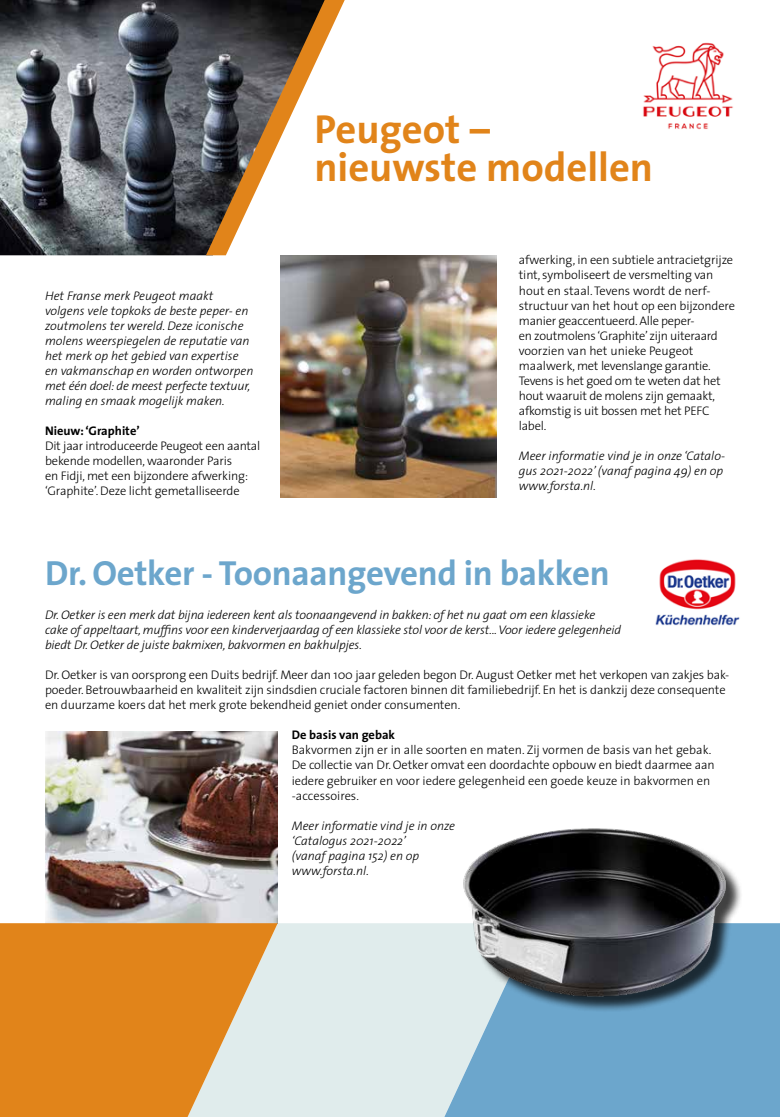
<style>
.page{position:relative;width:780px;height:1117px;background:#fff}
.page>*{position:absolute;margin:0;border:0;box-sizing:border-box;transform-origin:0 0}
.t1{font:700 40.62px/38.8px "The Sans";color:#e1841a}
.t2{font:700 35px "The Sans";letter-spacing:-.01em;color:#6ca6cc}
.t3{font:300 12.5px/15px "The Sans";letter-spacing:-.01em;color:#000}
.t4{font:italic 300 12.5px/15px "The Sans";color:#000}
.t5{font:700 12.5px "The Sans";color:#000}
</style>
<div class="page">
<img style="left:45px;top:731px;width:232px;height:191px">
<div style="left:278px;top:923px;width:166px;height:193px;background:#e0ecec"></div>
<svg style="left:444px;top:923px;width:336px;height:193px;background:#77adcf"></svg>
<svg style="left:0;top:922px;width:278px;height:194px;background:#e0953d"></svg>
<img style="left:280px;top:255px;width:216px;height:242px">
<img style="left:0;top:0;width:206px;height:255px">
<img style="left:643px;top:42px;width:90px;height:88px">
<svg style="left:206px;top:0;width:139px;height:255px"></svg>
<img style="left:655px;top:559px;width:85px;height:66px">
<div style="left:466px;top:830px;width:276px;height:182px;background:#000;opacity:.75"></div>
<img style="left:459px;top:828px;width:270px;height:171px">
<p class="t4" style="left:45px;top:288px;width:210px">Het Franse merk Peugeot maakt volgens vele topkoks de beste peper- en zoutmolens ter wereld. Deze iconische molens weerspiegelen de reputatie van het merk op het gebied van expertise en vakmanschap en worden ontworpen met één doel: de meest perfecte textuur, maling en smaak mogelijk maken.</p>
<p class="t5" style="left:45px;top:420px;width:96px">Nieuw: ‘Graphite’</p>
<p class="t3" style="left:45px;top:438px;width:217px">Dit jaar introduceerde Peugeot een aantal bekende modellen, waaronder Paris<br>en Fidji, met een bijzondere afwerking: ‘Graphite’. Deze licht gemetalliseerde</p>
<h1 class="t1" style="left:314px;top:108px;width:340px">Peugeot – nieuwste modellen</h1>
<p class="t3" style="left:519px;top:252px;width:218px">afwerking, in een subtiele antracietgrijze tint, symboliseert de versmelting van hout en staal. Tevens wordt de nerf&shy;structuur van het hout op een bijzondere manier geaccentueerd. Alle peper-<br>en zoutmolens ‘Graphite’ zijn uiteraard voorzien van het unieke Peugeot maalwerk, met levenslange garantie.<br>Tevens is het goed om te weten dat het hout waaruit de molens zijn gemaakt, afkomstig is uit bossen met het PEFC label.</p>
<p class="t4" style="left:519px;top:447px;width:208px">Meer informatie vind je in onze ‘Catalo&shy;gus 2021-2022’ (vanaf pagina 49) en op www.forsta.nl.</p>
<h2 class="t2" style="left:45px;top:544px;width:566px">Dr. Oetker - Toonaangevend in bakken</h2>
<p class="t4" style="left:45px;top:607px;width:577px">Dr. Oetker is een merk dat bijna iedereen kent als toonaangevend in bakken: of het nu gaat om een klassieke<br>cake of appeltaart, muffins voor een kinderverjaardag of een klassieke stol voor de kerst... Voor iedere gelegenheid biedt Dr. Oetker de juiste bakmixen, bakvormen en bakhulpjes.</p>
<p class="t3" style="left:45px;top:667px;width:685px">Dr. Oetker is van oorsprong een Duits bedrijf. Meer dan 100 jaar geleden begon Dr. August Oetker met het verkopen van zakjes bak&shy;poeder. Betrouwbaarheid en kwaliteit zijn sindsdien cruciale factoren binnen dit familiebedrijf. En het is dankzij deze consequente en duurzame koers dat het merk grote bekendheid geniet onder consumenten.</p>
<p class="t5" style="left:292px;top:724px;width:105px">De basis van gebak</p>
<p class="t3" style="left:292px;top:742px;width:424px">Bakvormen zijn er in alle soorten en maten. Zij vormen de basis van het gebak.<br>De collectie van Dr. Oetker omvat een doordachte opbouw en biedt daarmee aan iedere gebruiker en voor iedere gelegenheid een goede keuze in bakvormen en -accessoires.</p>
<p class="t4" style="left:292px;top:817px;width:165px">Meer informatie vind je in onze ‘Catalogus 2021-2022’<br>(vanaf pagina 152) en op www.forsta.nl.</p>
</div>
